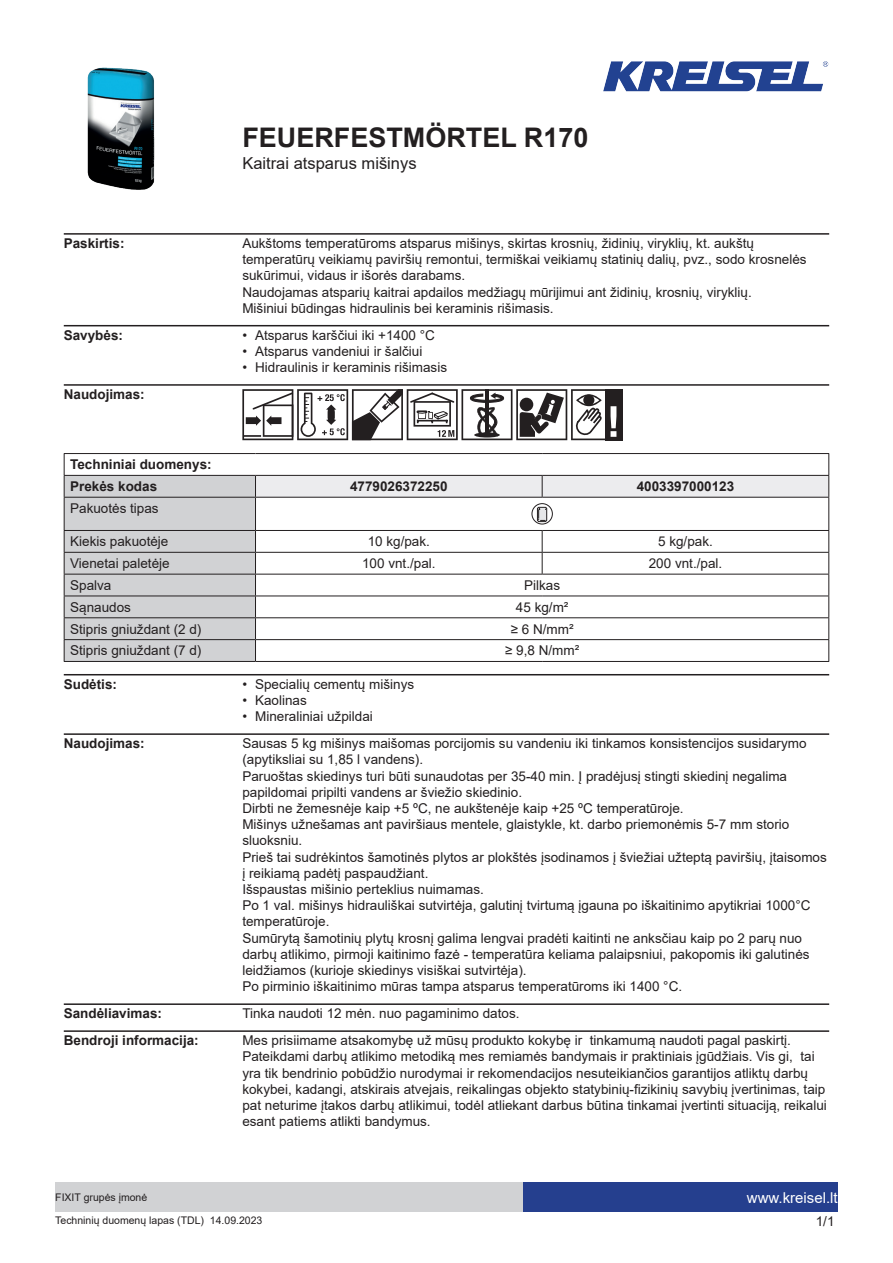
<style>
.page{position:relative;width:893px;height:1263px;background:#fff}
.page>*{position:absolute;margin:0;border:0;box-sizing:border-box;transform-origin:0 0}
.t1{font:700 27px "Arial";color:#231f20}
.t2{font:16.5px "Arial";color:#231f20}
.t3{font:15px "Arial";color:#fff}
.t4{font:13.5px/16.2px "Arial";color:#231f20}
.t5{font:700 13.5px/21.9px "Arial";color:#231f20}
.t6{font:10.5px "Arial";color:#231f20}
</style>
<div class="page">
<img style="left:87px;top:67px;width:68px;height:123px">
<img style="left:603px;top:61px;width:226px;height:31px">
<div style="left:523px;top:1182px;width:315px;height:30px;background:#253f8e"></div>
<div style="left:55px;top:1182px;width:468px;height:30px;background:#d1d2d4"></div>
<hr style="left:64px;top:233px;width:765px;height:2px;background:#231f20">
<hr style="left:64px;top:325px;width:765px;height:1px;background:#231f20">
<hr style="left:64px;top:384px;width:765px;height:2px;background:#231f20">
<svg style="left:242px;top:389px;width:380px;height:51px"></svg>
<hr style="left:64px;top:453px;width:191px;height:1px;background:#231f20">
<hr style="left:255px;top:453px;width:287px;height:1px;background:#231f20">
<hr style="left:542px;top:453px;width:287px;height:1px;background:#231f20">
<hr style="left:64px;top:661px;width:191px;height:1px;background:#231f20">
<hr style="left:255px;top:661px;width:287px;height:1px;background:#231f20">
<hr style="left:542px;top:661px;width:287px;height:1px;background:#231f20">
<svg style="left:64px;top:454px;width:765px;height:207px"></svg>
<hr style="left:64px;top:674px;width:765px;height:1px;background:#231f20">
<hr style="left:64px;top:733px;width:765px;height:2px;background:#231f20">
<hr style="left:64px;top:1003px;width:765px;height:2px;background:#231f20">
<hr style="left:64px;top:1030px;width:765px;height:2px;background:#231f20">
<h1 class="t1" style="left:242px;top:119px;width:348px">FEUERFESTMÖRTEL R170</h1>
<p class="t2" style="left:242px;top:152px;width:176px">Kaitrai atsparus mišinys</p>
<p class="t5" style="left:64px;top:232px;width:62px">Paskirtis:</p>
<p class="t4" style="left:242px;top:235px;width:566px">Aukštoms temperatūroms atsparus mišinys, skirtas krosnių, židinių, viryklių, kt. aukštų temperatūrų veikiamų paviršių remontui, termiškai veikiamų statinių dalių, pvz., sodo krosnelės sukūrimui, vidaus ir išorės darabams.<br>Naudojamas atsparių kaitrai apdailos medžiagų mūrijimui ant židinių, krosnių, viryklių.<br>Mišiniui būdingas hidraulinis bei keraminis rišimasis.</p>
<p class="t5" style="left:64px;top:324px;width:61px">Savybės:</p>
<p class="t4" style="left:242px;top:327px;width:194px">• Atsparus karščiui iki +1400 °C</p>
<p class="t4" style="left:242px;top:343px;width:182px">• Atsparus vandeniui ir šalčiui</p>
<p class="t4" style="left:242px;top:359px;width:206px">• Hidraulinis ir keraminis rišimasis</p>
<p class="t5" style="left:64px;top:383px;width:83px">Naudojimas:</p>
<p class="t5" style="left:70px;top:454px;width:143px">Techniniai duomenys:<br>Prekės kodas</p>
<p class="t5" style="left:350px;top:476px;width:99px">4779026372250</p>
<p class="t5" style="left:637px;top:476px;width:99px">4003397000123</p>
<p class="t4" style="left:70px;top:500px;width:90px">Pakuotės tipas</p>
<p class="t4" style="left:70px;top:533px;width:100px">Kiekis pakuotėje</p>
<p class="t4" style="left:368px;top:533px;width:64px">10 kg/pak.</p>
<p class="t4" style="left:658px;top:533px;width:56px">5 kg/pak.</p>
<p class="t4" style="left:70px;top:555px;width:101px">Vienetai paletėje</p>
<p class="t4" style="left:362px;top:555px;width:75px">100 vnt./pal.</p>
<p class="t4" style="left:649px;top:555px;width:75px">200 vnt./pal.</p>
<p class="t4" style="left:70px;top:577px;width:43px">Spalva</p>
<p class="t4" style="left:524px;top:577px;width:38px">Pilkas</p>
<p class="t4" style="left:70px;top:599px;width:62px">Sąnaudos</p>
<p class="t4" style="left:516px;top:599px;width:54px">45 kg/m²</p>
<p class="t4" style="left:70px;top:621px;width:133px">Stipris gniuždant (2 d)</p>
<p class="t4" style="left:511px;top:621px;width:64px">≥ 6 N/mm²</p>
<p class="t4" style="left:70px;top:642px;width:133px">Stipris gniuždant (7 d)</p>
<p class="t4" style="left:505px;top:642px;width:76px">≥ 9,8 N/mm²</p>
<p class="t5" style="left:64px;top:673px;width:55px">Sudėtis:</p>
<p class="t4" style="left:242px;top:676px;width:173px">• Specialių cementų mišinys</p>
<p class="t4" style="left:242px;top:692px;width:66px">• Kaolinas</p>
<p class="t4" style="left:242px;top:708px;width:132px">• Mineraliniai užpildai</p>
<p class="t5" style="left:64px;top:733px;width:83px">Naudojimas:</p>
<p class="t4" style="left:242px;top:735px;width:586px">Sausas 5 kg mišinys maišomas porcijomis su vandeniu iki tinkamos konsistencijos susidarymo (apytiksliai su 1,85 l vandens).<br>Paruoštas skiedinys turi būti sunaudotas per 35-40 min. Į pradėjusį stingti skiedinį negalima papildomai pripilti vandens ar šviežio skiedinio.<br>Dirbti ne žemesnėje kaip +5 ºC, ne aukštenėje kaip +25 ºC temperatūroje.<br>Mišinys užnešamas ant paviršiaus mentele, glaistykle, kt. darbo priemonėmis 5-7 mm storio sluoksniu.<br>Prieš tai sudrėkintos šamotinės plytos ar plokštės įsodinamos į šviežiai užteptą paviršių, įtaisomos į reikiamą padėtį paspaudžiant.<br>Išspaustas mišinio perteklius nuimamas.<br>Po 1 val. mišinys hidrauliškai sutvirtėja, galutinį tvirtumą įgauna po iškaitinimo apytikriai 1000°C temperatūroje.<br>Sumūrytą šamotinių plytų krosnį galima lengvai pradėti kaitinti ne anksčiau kaip po 2 parų nuo darbų atlikimo, pirmoji kaitinimo fazė - temperatūra keliama palaipsniui, pakopomis iki galutinės leidžiamos (kurioje skiedinys visiškai sutvirtėja).<br>Po pirminio iškaitinimo mūras tampa atsparus temperatūroms iki 1400 °C.</p>
<p class="t5" style="left:64px;top:1003px;width:100px">Sandėliavimas:</p>
<p class="t4" style="left:242px;top:1005px;width:279px">Tinka naudoti 12 mėn. nuo pagaminimo datos.</p>
<p class="t5" style="left:64px;top:1030px;width:137px">Bendroji informacija:</p>
<p class="t4" style="left:242px;top:1032px;width:586px">Mes prisiimame atsakomybę už mūsų produkto kokybę ir tinkamumą naudoti pagal paskirtį.<br>Pateikdami darbų atlikimo metodiką mes remiamės bandymais ir praktiniais įgūdžiais. Vis gi, tai yra tik bendrinio pobūdžio nurodymai ir rekomendacijos nesuteikiančios garantijos atliktų darbų kokybei, kadangi, atskirais atvejais, reikalingas objekto statybinių-fizikinių savybių įvertinimas, taip pat neturime įtakos darbų atlikimui, todėl atliekant darbus būtina tinkamai įvertinti situaciją, reikalui esant patiems atlikti bandymus.</p>
<p class="t6" style="left:55px;top:1190px;width:94px">FIXIT grupės įmonė</p>
<p class="t3" style="left:747px;top:1187px;width:92px">www.kreisel.lt</p>
<p class="t6" style="left:55px;top:1213px;width:209px">Techninių duomenų lapas (TDL) 14.09.2023</p>
<p class="t4" style="left:816px;top:1213px;width:20px">1/1</p>
</div>
